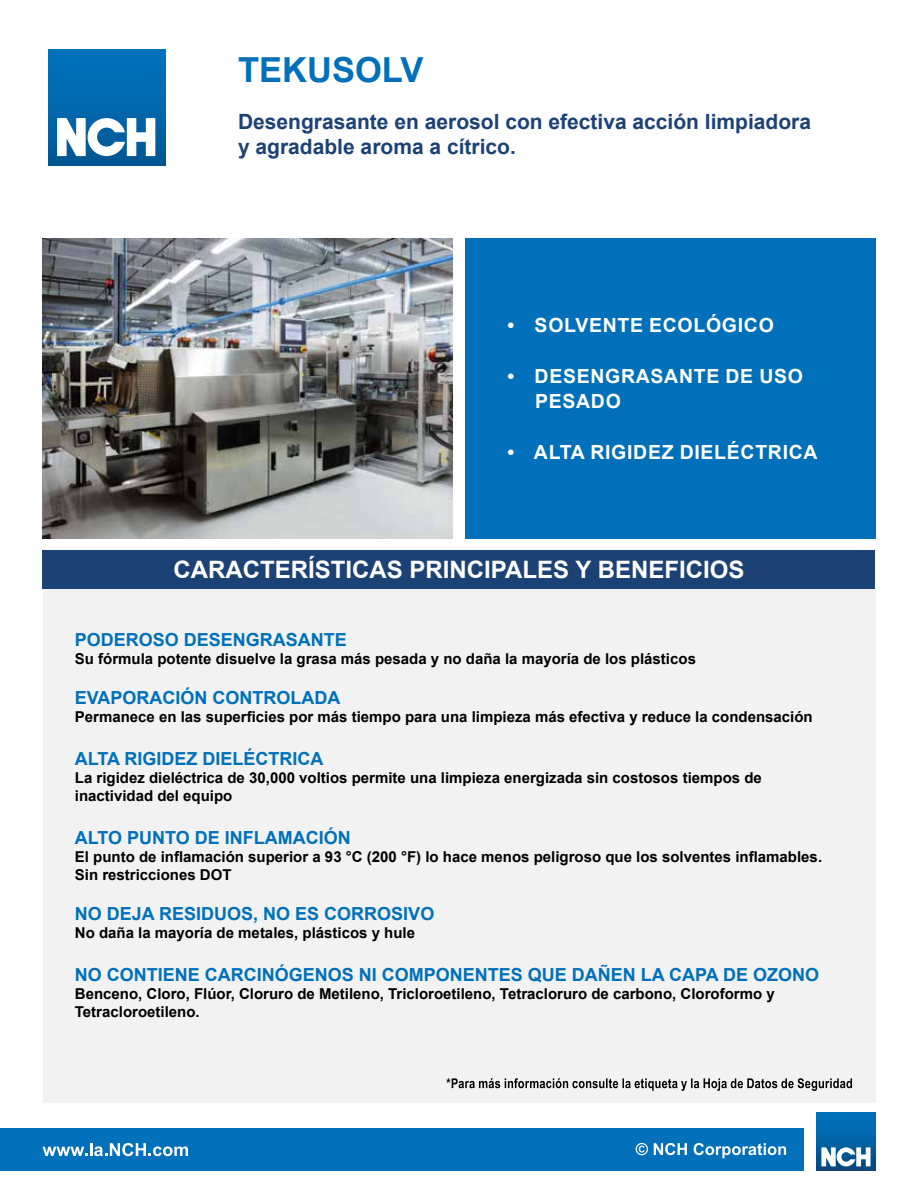
<style>
.page{position:relative;width:918px;height:1188px;background:#fff}
.page>*{position:absolute;margin:0;border:0;box-sizing:border-box;transform-origin:0 0}
.t1{font:700 34.5px "Arial";color:#0070ba}
.t2{font:700 24px "Arial";color:#fff}
.t3{font:700 21px/25.2px "Arial";color:#1b4175}
.t4{font:700 19.5px/25.5px "Arial";letter-spacing:.035em;color:#fff}
.t5{font:700 18px "Arial";color:#0070ba}
.t6{font:700 15px/18px "Arial";color:#000}
</style>
<div class="page">
<div style="left:43px;top:550px;width:832px;height:39px;background:#1b4175"></div>
<div style="left:0;top:1128px;width:803px;height:43px;background:#0070ba"></div>
<div style="left:43px;top:589px;width:832px;height:514px;background:#f2f2f2"></div>
<div style="left:465px;top:238px;width:410px;height:301px;background:#0070ba"></div>
<svg style="left:43px;top:1143px;width:145px;height:13px"></svg>
<svg style="left:816px;top:1112px;width:60px;height:59px"></svg>
<div style="left:817px;top:1112px;width:58px;height:59px;background:linear-gradient(to bottom,#0075c2,#084d82)"></div>
<svg style="left:821px;top:1147px;width:50px;height:19px"></svg>
<div style="left:48px;top:49px;width:117px;height:116px;background:linear-gradient(to bottom,#0074c0,#005895)"></div>
<svg style="left:57px;top:118px;width:98px;height:38px"></svg>
<img style="left:43px;top:238px;width:410px;height:301px">
<svg style="left:636px;top:1143px;width:12px;height:12px"></svg>
<svg style="left:654px;top:1143px;width:33px;height:12px"></svg>
<svg style="left:694px;top:1143px;width:92px;height:15px"></svg>
<svg style="left:446px;top:1078px;width:406px;height:13px"></svg>
<h1 class="t1" style="left:238px;top:45px;width:187px">TEKUSOLV</h1>
<h3 class="t3" style="left:238px;top:109px;width:575px">Desengrasante en aerosol con efectiva acción limpiadora y agradable aroma a cítrico.</h3>
<h3 class="t4" style="left:508px;top:312px;width:268px">• SOLVENTE ECOLÓGICO</h3>
<h3 class="t4" style="left:535px;top:363px;width:269px;text-indent:-27px">• DESENGRASANTE DE USO<br>PESADO</h3>
<h3 class="t4" style="left:508px;top:440px;width:312px">• ALTA RIGIDEZ DIELÉCTRICA</h3>
<h2 class="t2" style="left:174px;top:553px;width:572px">CARACTERÍSTICAS PRINCIPALES Y BENEFICIOS</h2>
<p class="t5" style="left:75px;top:627px;width:274px">PODEROSO DESENGRASANTE</p>
<p class="t6" style="left:75px;top:650px;width:623px">Su fórmula potente disuelve la grasa más pesada y no daña la mayoría de los plásticos</p>
<p class="t5" style="left:75px;top:685px;width:267px">EVAPORACIÓN CONTROLADA</p>
<p class="t6" style="left:75px;top:708px;width:739px">Permanece en las superficies por más tiempo para una limpieza más efectiva y reduce la condensación</p>
<p class="t5" style="left:75px;top:746px;width:250px">ALTA RIGIDEZ DIELÉCTRICA</p>
<p class="t6" style="left:75px;top:769px;width:688px">La rigidez dieléctrica de 30,000 voltios permite una limpieza energizada sin costosos tiempos de inactividad del equipo</p>
<p class="t5" style="left:75px;top:825px;width:277px">ALTO PUNTO DE INFLAMACIÓN</p>
<p class="t6" style="left:75px;top:848px;width:749px">El punto de inflamación superior a 93 °C (200 °F) lo hace menos peligroso que los solventes inflamables.<br>Sin restricciones DOT</p>
<p class="t5" style="left:75px;top:901px;width:361px">NO DEJA RESIDUOS, NO ES CORROSIVO</p>
<p class="t6" style="left:75px;top:924px;width:342px">No daña la mayoría de metales, plásticos y hule</p>
<p class="t5" style="left:75px;top:962px;width:746px">NO CONTIENE CARCINÓGENOS NI COMPONENTES QUE DAÑEN LA CAPA DE OZONO</p>
<p class="t6" style="left:75px;top:985px;width:701px">Benceno, Cloro, Flúor, Cloruro de Metileno, Tricloroetileno, Tetracloruro de carbono, Cloroformo y<br>Tetracloroetileno.</p>
</div>
